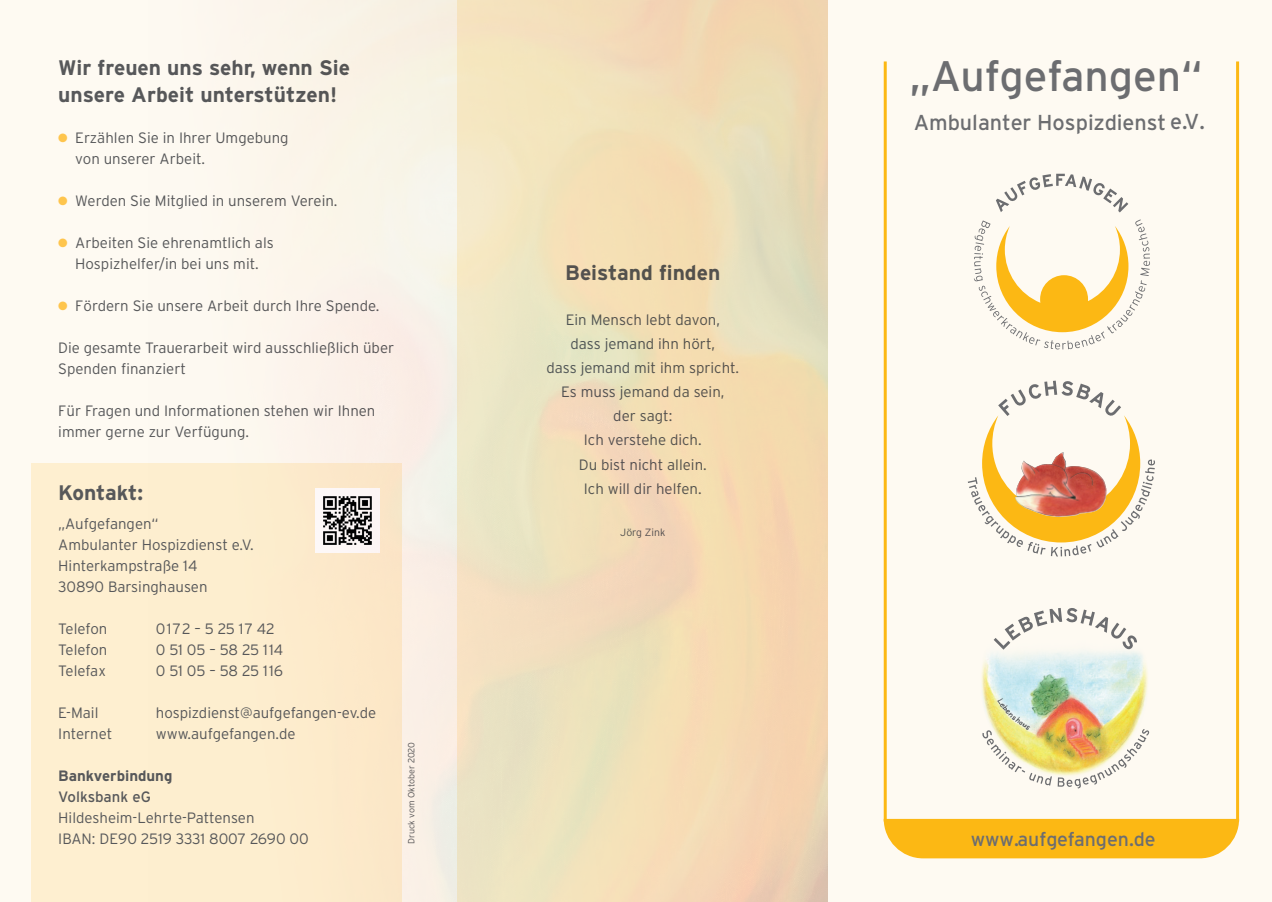
<style>
.page{position:relative;width:1272px;height:902px;background:#fff}
.page>*{position:absolute;margin:0;border:0;box-sizing:border-box;transform-origin:0 0}
.t1{font:42.6px "Interstate";color:#6c6d70}
.t2{font:21.6px "Interstate";color:#6c6d70}
.t3{font:700 21px/27px "Interstate";color:#57585a}
.t4{font:19.5px "Interstate";color:#6c6d70}
.t5{font:300 15px/21px "Interstate";color:#57585a}
.t6{font:300 15px "Interstate";letter-spacing:.04em;color:#57585a}
.t7{font:700 15px "Interstate";color:#57585a}
.t8{font:300 15px "Interstate";letter-spacing:.07em;color:#57585a}
.t9{font:15px "Interstate";color:#57585a}
.t10{font:300 10.5px "Interstate";color:#57585a}
.t11{font:300 9px "Interstate";color:#57585a}
.s1{color:#fec54d}
</style>
<div class="page">
<div style="left:0;top:0;width:1271px;height:901px;background:#fefaf2"></div>
<div style="left:32px;top:463px;width:370px;height:438px;background:#feefd0"></div>
<svg style="left:996px;top:174px;width:132px;height:38px"></svg>
<svg style="left:974px;top:219px;width:175px;height:130px"></svg>
<svg style="left:968px;top:380px;width:186px;height:176px"></svg>
<svg style="left:883px;top:818px;width:355px;height:40px;background:#fcbc22"></svg>
<hr style="left:883px;top:61px;width:3px;height:760px;background:#fcb814">
<hr style="left:1235px;top:61px;width:3px;height:760px;background:#fcb814">
<img style="left:981px;top:608px;width:169px;height:181px">
<img style="left:305px;top:0;width:522px;height:901px">
<h3 class="t3" style="left:58px;top:54px;width:293px">Wir freuen uns sehr, wenn Sie unsere Arbeit unterstützen!</h3>
<p class="t5" style="left:75px;top:127px;width:215px;text-indent:-17px"><span class="s1">●</span> Erzählen Sie in Ihrer Umgebung von unserer Arbeit.</p>
<p class="t5" style="left:58px;top:190px;width:281px"><span class="s1">●</span> Werden Sie Mitglied in unserem Verein.</p>
<p class="t5" style="left:58px;top:232px;width:217px;text-align:center"><span class="s1">●</span> Arbeiten Sie ehrenamtlich als<br>Hospizhelfer/in bei uns mit.</p>
<p class="t5" style="left:58px;top:295px;width:323px"><span class="s1">●</span> Fördern Sie unsere Arbeit durch Ihre Spende.</p>
<p class="t5" style="left:58px;top:337px;width:337px">Die gesamte Trauerarbeit wird ausschließlich über<br>Spenden finanziert</p>
<p class="t5" style="left:58px;top:400px;width:319px">Für Fragen und Informationen stehen wir Ihnen immer gerne zur Verfügung.</p>
<h3 class="t3" style="left:58px;top:479px;width:86px">Kontakt:</h3>
<p class="t5" style="left:58px;top:512px;width:197px">„Aufgefangen“<br>Ambulanter Hospizdienst e.V.<br>Hinterkampstraße 14<br>30890 Barsinghausen</p>
<p class="t5" style="left:58px;top:617px;width:51px">Telefon</p>
<p class="t8" style="left:156px;top:619px;width:120px">0172 – 5 25 17 42</p>
<p class="t5" style="left:58px;top:638px;width:51px">Telefon</p>
<p class="t6" style="left:156px;top:640px;width:129px">05105–5825114</p>
<p class="t5" style="left:58px;top:659px;width:49px">Telefax</p>
<p class="t6" style="left:156px;top:661px;width:129px">05105–5825116</p>
<p class="t5" style="left:58px;top:701px;width:42px">E-Mail</p>
<p class="t5" style="left:156px;top:701px;width:222px">hospizdienst@aufgefangen-ev.de</p>
<p class="t5" style="left:58px;top:722px;width:56px">Internet</p>
<p class="t5" style="left:156px;top:722px;width:141px">www.aufgefangen.de</p>
<p class="t7" style="left:58px;top:767px;width:116px">Bankverbindung</p>
<p class="t9" style="left:58px;top:788px;width:94px">Volksbank eG</p>
<p class="t5" style="left:58px;top:806px;width:252px">Hildesheim-Lehrte-Pattensen<br>IBAN: DE90 2519 3331 8007 2690 00</p>
<p class="t11" style="left:406px;top:843px;width:103px;rotate:-90deg">Druck vom Oktober 2020</p>
<h3 class="t3" style="left:565px;top:259px;width:156px">Beistand finden</h3>
<p class="t5" style="left:546px;top:308px;width:194px;line-height:24px;text-align:center">Ein Mensch lebt davon,<br>dass jemand ihn hört,<br>dass jemand mit ihm spricht.<br>Es muss jemand da sein,<br>der sagt:<br>Ich verstehe dich.<br>Du bist nicht allein.<br>Ich will dir helfen.</p>
<p class="t10" style="left:620px;top:526px;width:47px">Jörg Zink</p>
<h1 class="t1" style="left:909px;top:52px;width:294px">„Aufgefangen“</h1>
<h2 class="t2" style="left:913px;top:110px;width:293px">Ambulanter Hospizdienst e.V.</h2>
<h3 class="t4" style="left:970px;top:827px;width:186px">www.aufgefangen.de</h3>
</div>
